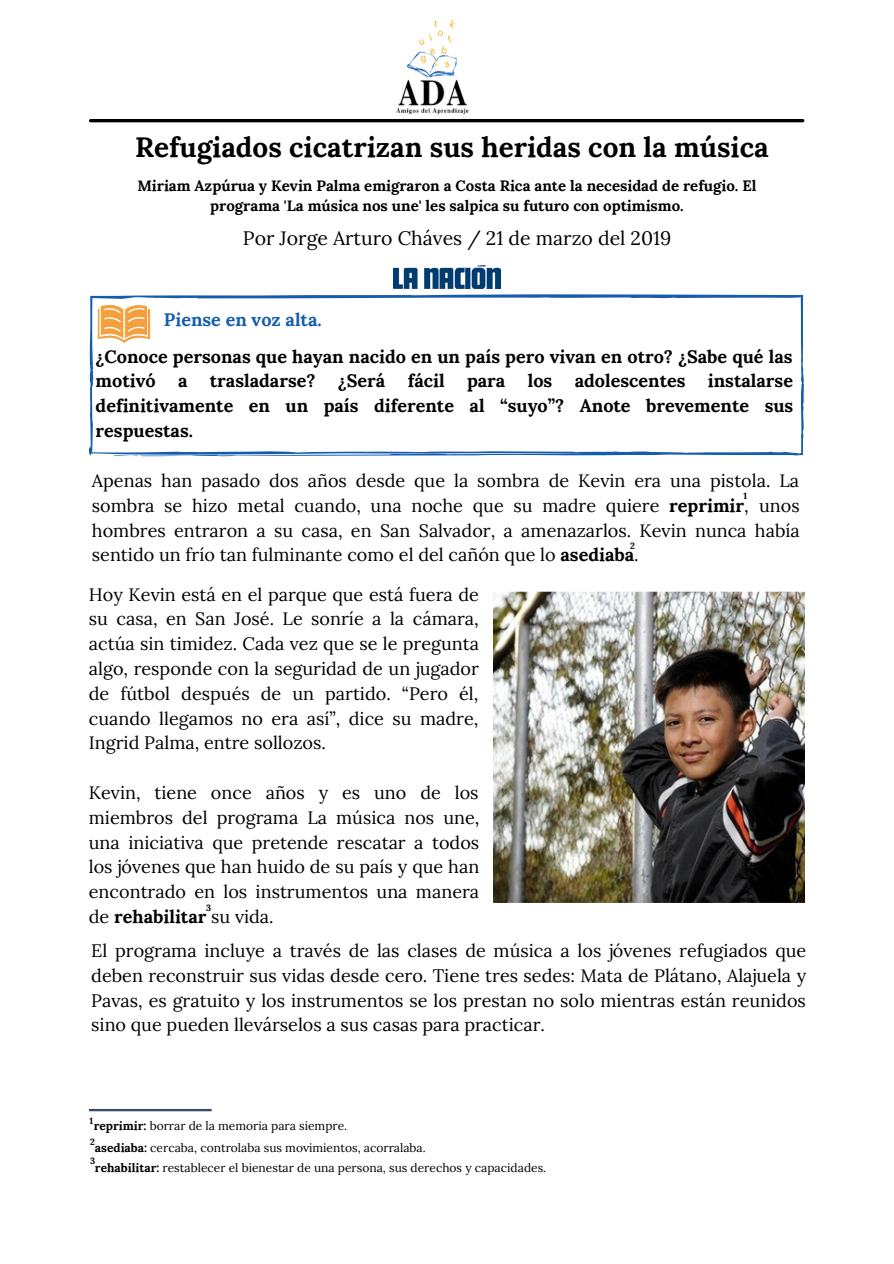
<style>
.page{position:relative;width:894px;height:1264px;background:#fff}
.page>*{position:absolute;margin:0;border:0;box-sizing:border-box;transform-origin:0 0}
.t1{font:700 27.9px "Lora";color:#000}
.t2{font:19.5px "Lora";color:#000}
.t3{font:18px/24.8px "Lora";color:#000;text-align:justify}
.t4{font:700 18px/24.8px "Lora";color:#000;text-align:justify}
.t5{font:700 18px "Lora";color:#145dae}
.t6{font:700 15px/20.2px "Lora";color:#000;text-align:center}
.t7{font:12px "Lora";color:#000}
.t8{font:700 9px "Lora";color:#000}
.s1{font-weight:700}
</style>
<div class="page">
<img style="left:396px;top:20px;width:72px;height:103px">
<svg style="left:89px;top:294px;width:715px;height:163px"></svg>
<svg style="left:89px;top:1108px;width:122px;height:3px"></svg>
<img style="left:92px;top:294px;width:64px;height:62px">
<img style="left:394px;top:266px;width:107px;height:22px">
<img style="left:493px;top:591px;width:311px;height:311px">
<hr style="left:90px;top:119px;width:712px;height:3px;background:#000">
<p class="t1" style="left:135px;top:129px;width:635px">Refugiados cicatrizan sus heridas con la música</p>
<p class="t6" style="left:137px;top:175px;width:620px">Miriam Azpúrua y Kevin Palma emigraron a Costa Rica ante la necesidad de refugio. El programa 'La música nos une' les salpica su futuro con optimismo.</p>
<p class="t2" style="left:243px;top:225px;width:430px">Por Jorge Arturo Cháves / 21 de marzo del 2019</p>
<p class="t5" style="left:164px;top:308px;width:159px">Piense en voz alta.</p>
<p class="t4" style="left:96px;top:343px;width:699px">¿Conoce personas que hayan nacido en un país pero vivan en otro? ¿Sabe qué las motivó a trasladarse? ¿Será fácil para los adolescentes instalarse definitivamente en un país diferente al “suyo”? Anote brevemente sus respuestas.</p>
<p class="t3" style="left:92px;top:468px;width:709px">Apenas han pasado dos años desde que la sombra de Kevin era una pistola. La sombra se hizo metal cuando, una noche que su madre quiere <span class="s1">reprimir</span>, unos hombres entraron a su casa, en San Salvador, a amenazarlos. Kevin nunca había sentido un frío tan fulminante como el del cañón que lo <span class="s1">asediaba</span>.</p>
<p class="t3" style="left:89px;top:581px;width:391px">Hoy Kevin está en el parque que está fuera de su casa, en San José. Le sonríe a la cámara, actúa sin timidez. Cada vez que se le pregunta algo, responde con la seguridad de un jugador de fútbol después de un partido. “Pero él, cuando llegamos no era así”, dice su madre, Ingrid Palma, entre sollozos.</p>
<p class="t3" style="left:89px;top:780px;width:392px">Kevin, tiene once años y es uno de los miembros del programa La música nos une, una iniciativa que pretende rescatar a todos los jóvenes que han huido de su país y que han encontrado en los instrumentos una manera de <span class="s1">rehabilitar</span> su vida.</p>
<p class="t8" style="left:743px;top:489px;width:5px">1</p>
<p class="t8" style="left:630px;top:540px;width:6px">2</p>
<p class="t8" style="left:206px;top:901px;width:7px">3</p>
<p class="t3" style="left:91px;top:938px;width:716px">El programa incluye a través de las clases de música a los jóvenes refugiados que deben reconstruir sus vidas desde cero. Tiene tres sedes: Mata de Plátano, Alajuela y Pavas, es gratuito y los instrumentos se los prestan no solo mientras están reunidos sino que pueden llevárselos a sus casas para practicar.</p>
<p class="t8" style="left:89px;top:1114px;width:5px">1</p>
<p class="t7" style="left:94px;top:1117px;width:255px"><span class="s1">reprimir:</span> borrar de la memoria para siempre.</p>
<p class="t7" style="left:95px;top:1139px;width:332px"><span class="s1">asediaba:</span> cercaba, controlaba sus movimientos, acorralaba.</p>
<p class="t8" style="left:90px;top:1136px;width:6px">2</p>
<p class="t8" style="left:90px;top:1154px;width:7px">3</p>
<p class="t7" style="left:95px;top:1160px;width:452px"><span class="s1">rehabilitar:</span> restablecer el bienestar de una persona, sus derechos y capacidades.</p>
</div>
